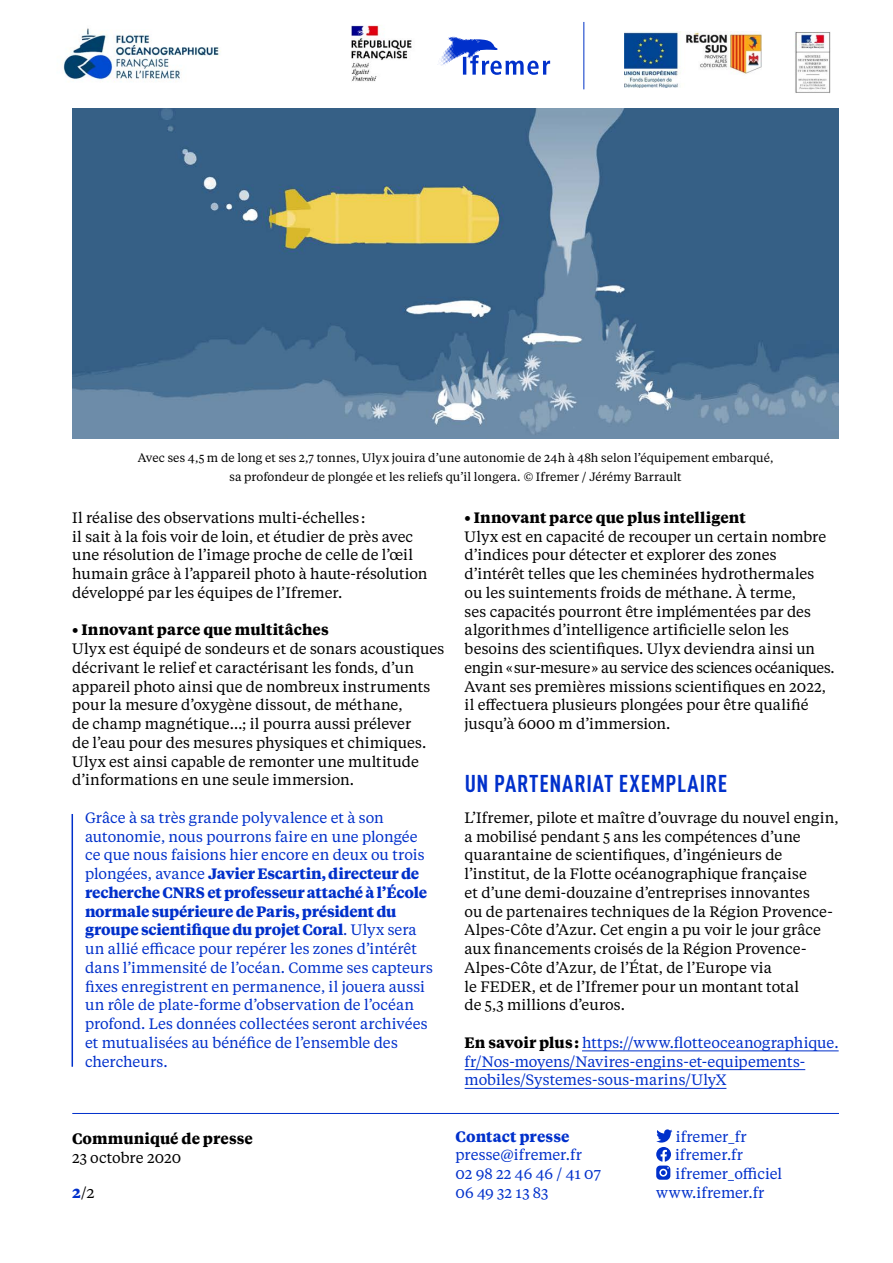
<style>
.page{position:relative;width:893px;height:1263px;background:#fff}
.page>*{position:absolute;margin:0;border:0;box-sizing:border-box;transform-origin:0 0}
.t1{font:700 condensed 24px "DIN Pro";letter-spacing:.025em;color:#0030cb}
.t2{font:15px/18.8px "Tiempos Text";color:#000}
.t3{font:15px/18.8px "Tiempos Text";color:#0030cb}
.t4{font:700 15px "Tiempos Text";color:#000}
.t5{font:700 15px "Tiempos Text";letter-spacing:.005em;color:#0030cb}
.t6{font:12px/18.8px "Tiempos Text";letter-spacing:.005em;color:#000;text-align:center}
.s1{font-weight:700}
.s2{font-weight:700;color:#000}
.s3{font-weight:700;color:#0030cb}
</style>
<div class="page">
<svg style="left:656px;top:1129px;width:16px;height:51px"></svg>
<hr style="left:72px;top:1113px;width:767px;height:1px;background:#0030cb">
<hr style="left:584px;top:22px;width:1px;height:67px;background:#0032c6">
<img style="left:351px;top:25px;width:61px;height:57px">
<img style="left:63px;top:28px;width:158px;height:54px">
<img style="left:625px;top:31px;width:136px;height:57px">
<img style="left:795px;top:32px;width:35px;height:61px">
<svg style="left:438px;top:36px;width:112px;height:39px"></svg>
<hr style="left:582px;top:1050px;width:257px;height:1px;background:#0030cb">
<hr style="left:465px;top:1069px;width:340px;height:1px;background:#0030cb">
<hr style="left:465px;top:1088px;width:261px;height:1px;background:#0030cb">
<hr style="left:72px;top:814px;width:1px;height:253px;background:#0030cb">
<img style="left:72px;top:109px;width:767px;height:329px">
<p class="t6" style="left:138px;top:448px;width:637px">Avec ses 4,5 m de long et ses 2,7 tonnes, Ulyx jouira d’une autonomie de 24h à 48h selon l’équipement embarqué, sa profondeur de plongée et les reliefs qu’il longera. © Ifremer / Jérémy Barrault</p>
<p class="t2" style="left:72px;top:507px;width:357px">Il réalise des observations multi-échelles :<br>il sait à la fois voir de loin, et étudier de près avec une résolution de l’image proche de celle de l’œil humain grâce à l’appareil photo à haute-résolution développé par les équipes de l’Ifremer.</p>
<p class="t4" style="left:72px;top:619px;width:258px">• Innovant parce que multitâches</p>
<p class="t2" style="left:72px;top:639px;width:373px">Ulyx est équipé de sondeurs et de sonars acoustiques décrivant le relief et caractérisant les fonds, d’un appareil photo ainsi que de nombreux instruments pour la mesure d’oxygène dissout, de méthane,<br>de champ magnétique…; il pourra aussi prélever<br>de l’eau pour des mesures physiques et chimiques.<br>Ulyx est ainsi capable de remonter une multitude d’informations en une seule immersion.</p>
<p class="t3" style="left:85px;top:807px;width:349px">Grâce à sa très grande polyvalence et à son autonomie, nous pourrons faire en une plongée ce que nous faisions hier encore en deux ou trois plongées, avance <span class="s1">Javier Escartin, directeur de recherche CNRS et professeur attaché à l’École normale supérieure de Paris, président du groupe scientifique du projet Coral</span>. Ulyx sera un allié efficace pour repérer les zones d’intérêt dans l’immensité de l’océan. Comme ses capteurs fixes enregistrent en permanence, il jouera aussi un rôle de plate-forme d’observation de l’océan profond. Les données collectées seront archivées et mutualisées au bénéfice de l’ensemble des chercheurs.</p>
<p class="t4" style="left:465px;top:507px;width:283px">• Innovant parce que plus intelligent</p>
<p class="t2" style="left:465px;top:526px;width:372px">Ulyx est en capacité de recouper un certain nombre d’indices pour détecter et explorer des zones d’intérêt telles que les cheminées hydrothermales ou les suintements froids de méthane. À terme,<br>ses capacités pourront être implémentées par des algorithmes d’intelligence artificielle selon les besoins des scientifiques. Ulyx deviendra ainsi un engin «sur-mesure» au service des sciences océaniques.<br>Avant ses premières missions scientifiques en 2022, il effectuera plusieurs plongées pour être qualifié jusqu’à 6000 m d’immersion.</p>
<h1 class="t1" style="left:465px;top:765px;width:264px">UN PARTENARIAT EXEMPLAIRE</h1>
<p class="t2" style="left:465px;top:807px;width:376px">L’Ifremer, pilote et maître d’ouvrage du nouvel engin, a mobilisé pendant 5 ans les compétences d’une quarantaine de scientifiques, d’ingénieurs de l’institut, de la Flotte océanographique française<br>et d’une demi-douzaine d’entreprises innovantes<br>ou de partenaires techniques de la Région Provence-Alpes-Côte d’Azur. Cet engin a pu voir le jour grâce aux financements croisés de la Région Provence-Alpes-Côte d’Azur, de l’État, de l’Europe via<br>le FEDER, et de l’Ifremer pour un montant total<br>de 5,3 millions d’euros.</p>
<p class="t3" style="left:465px;top:1032px;width:375px"><span class="s2">En savoir plus:</span> https://www.flotteoceanographique. fr/Nos-moyens/Navires-engins-et-equipements&shy;mobiles/Systemes-sous-marins/UlyX</p>
<p class="t3" style="left:675px;top:1126px;width:109px">ifremer_fr ifremer.fr ifremer_officiel</p>
<p class="t5" style="left:455px;top:1126px;width:115px">Contact presse</p>
<p class="t3" style="left:455px;top:1145px;width:147px">presse@ifremer.fr<br>02 98 22 46 46 / 41 07<br>06 49 32 13 83</p>
<p class="t4" style="left:72px;top:1128px;width:182px">Communiqué de presse</p>
<p class="t2" style="left:72px;top:1147px;width:111px">23 octobre 2020</p>
<p class="t2" style="left:72px;top:1182px;width:25px"><span class="s3">2</span>/2</p>
<p class="t3" style="left:656px;top:1182px;width:110px">www.ifremer.fr</p>
</div>
